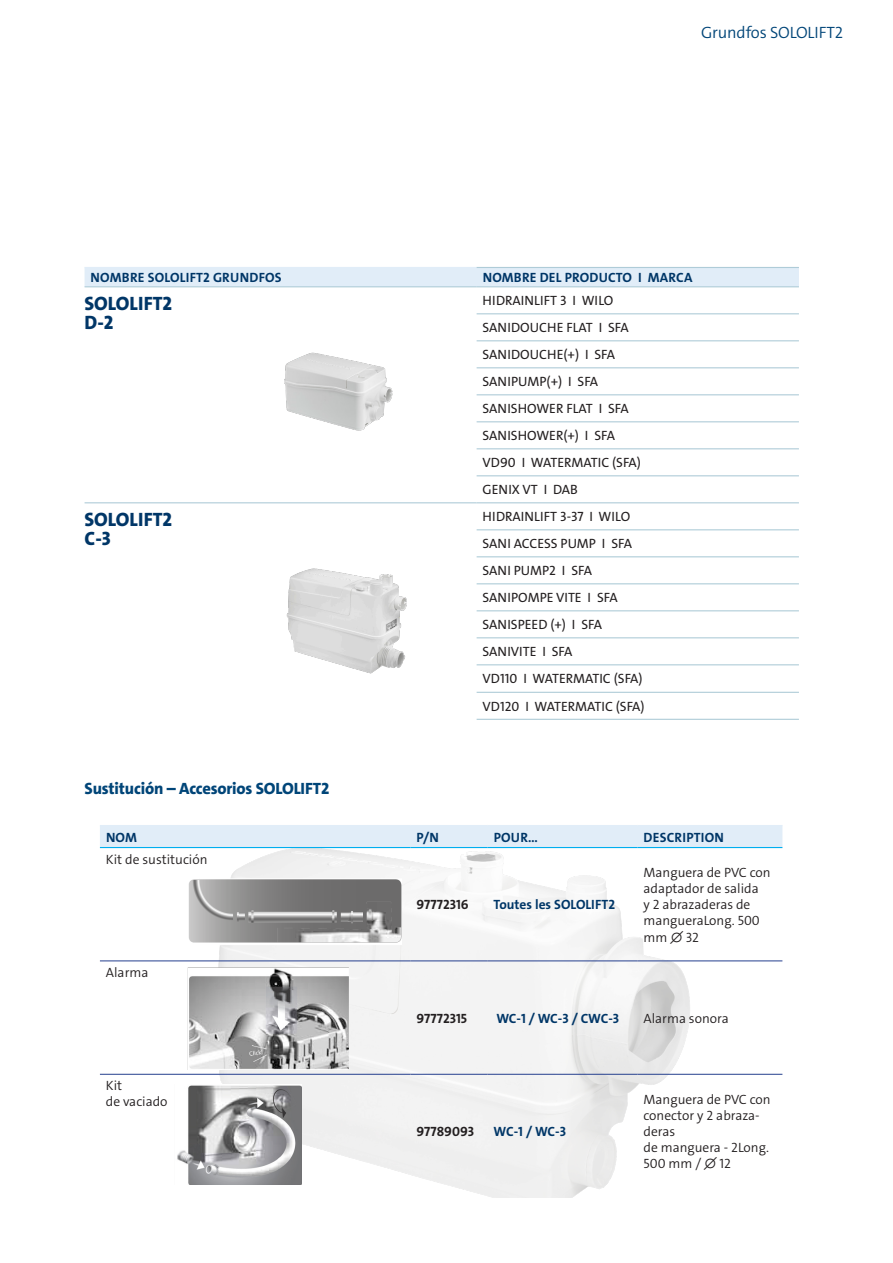
<style>
.page{position:relative;width:893px;height:1263px;background:#fff}
.page>*{position:absolute;margin:0;border:0;box-sizing:border-box;transform-origin:0 0}
.t1{font:19.5px "Grundfos The Sans V2 OT 8 XB";color:#003667}
.Body{font:800 16.5px "Grundfos The Sans";letter-spacing:-.01em;color:#004578}
.t2{font:300 16.5px "Grundfos The Sans";letter-spacing:-.01em;color:#004578}
.t3{font:13.5px "Grundfos The Sans V2 OT 5 R";color:#231f20}
.t4{font:13.5px/16.2px "Grundfos The Sans V2 OT 4 SL";color:#231f20}
.t5{font:13.5px "Grundfos The Sans V2 OT 7 B";letter-spacing:.015em;color:#003667}
.t6{font:13.5px "Grundfos The Sans V2 OT 7 B";color:#231f20}
</style>
<div class="page">
<div style="left:85px;top:268px;width:714px;height:18px;background:#e1edf8"></div>
<hr style="left:85px;top:267px;width:392px;height:1px;background:#e1edf8">
<hr style="left:477px;top:267px;width:322px;height:1px;background:#afccd8">
<hr style="left:477px;top:529px;width:322px;height:1px;background:#afccd8">
<hr style="left:477px;top:556px;width:322px;height:1px;background:#afccd8">
<hr style="left:477px;top:583px;width:322px;height:1px;background:#afccd8">
<hr style="left:477px;top:610px;width:322px;height:1px;background:#afccd8">
<hr style="left:477px;top:637px;width:322px;height:1px;background:#afccd8">
<hr style="left:477px;top:664px;width:322px;height:1px;background:#afccd8">
<hr style="left:477px;top:692px;width:322px;height:1px;background:#afccd8">
<hr style="left:477px;top:719px;width:322px;height:1px;background:#afccd8">
<hr style="left:85px;top:286px;width:392px;height:1px;background:#afccd8">
<hr style="left:85px;top:502px;width:392px;height:1px;background:#afccd8">
<hr style="left:477px;top:286px;width:322px;height:1px;background:#afccd8">
<hr style="left:477px;top:313px;width:322px;height:1px;background:#afccd8">
<hr style="left:477px;top:340px;width:322px;height:1px;background:#afccd8">
<hr style="left:477px;top:367px;width:322px;height:1px;background:#afccd8">
<hr style="left:477px;top:394px;width:322px;height:1px;background:#afccd8">
<hr style="left:477px;top:421px;width:322px;height:1px;background:#afccd8">
<hr style="left:477px;top:448px;width:322px;height:1px;background:#afccd8">
<hr style="left:477px;top:475px;width:322px;height:1px;background:#afccd8">
<hr style="left:477px;top:502px;width:322px;height:1px;background:#afccd8">
<img style="left:284px;top:352px;width:109px;height:79px">
<img style="left:286px;top:568px;width:121px;height:106px">
<img style="left:99px;top:847px;width:626px;height:350px">
<div style="left:100px;top:826px;width:682px;height:21px;background:#e1edf8"></div>
<hr style="left:100px;top:961px;width:311px;height:1px;background:#253f8e">
<hr style="left:411px;top:961px;width:77px;height:1px;background:#253f8e">
<hr style="left:488px;top:961px;width:149px;height:1px;background:#253f8e">
<hr style="left:637px;top:961px;width:145px;height:1px;background:#253f8e">
<hr style="left:100px;top:1074px;width:311px;height:1px;background:#253f8e">
<hr style="left:411px;top:1074px;width:77px;height:1px;background:#253f8e">
<hr style="left:488px;top:1074px;width:149px;height:1px;background:#253f8e">
<hr style="left:637px;top:1074px;width:145px;height:1px;background:#253f8e">
<hr style="left:100px;top:825px;width:311px;height:1px;background:#e1edf8">
<hr style="left:411px;top:825px;width:77px;height:1px;background:#e1edf8">
<hr style="left:488px;top:825px;width:149px;height:1px;background:#e1edf8">
<hr style="left:637px;top:825px;width:145px;height:1px;background:#e1edf8">
<hr style="left:100px;top:847px;width:311px;height:1px;background:#00aeef">
<hr style="left:411px;top:847px;width:77px;height:1px;background:#00aeef">
<hr style="left:488px;top:847px;width:149px;height:1px;background:#00aeef">
<hr style="left:637px;top:847px;width:145px;height:1px;background:#00aeef">
<img style="left:188px;top:873px;width:213px;height:73px">
<img style="left:155px;top:965px;width:194px;height:104px">
<img style="left:147px;top:1085px;width:155px;height:100px">
<p class="t2" style="left:701px;top:22px;width:144px">Grundfos SOLOLIFT2</p>
<p class="t5" style="left:91px;top:269px;width:193px">NOMBRE SOLOLIFT2 GRUNDFOS</p>
<p class="t5" style="left:483px;top:269px;width:211px">NOMBRE DEL PRODUCTO I MARCA</p>
<p class="t3" style="left:483px;top:292px;width:132px">HIDRAINLIFT 3 I WILO</p>
<p class="t3" style="left:483px;top:319px;width:148px">SANIDOUCHE FLAT I SFA</p>
<p class="t3" style="left:483px;top:346px;width:134px">SANIDOUCHE(+) I SFA</p>
<p class="t3" style="left:483px;top:373px;width:117px">SANIPUMP(+) I SFA</p>
<p class="t3" style="left:483px;top:400px;width:148px">SANISHOWER FLAT I SFA</p>
<p class="t3" style="left:483px;top:427px;width:134px">SANISHOWER(+) I SFA</p>
<p class="t3" style="left:483px;top:454px;width:160px">VD90 I WATERMATIC (SFA)</p>
<p class="t3" style="left:483px;top:481px;width:97px">GENIX VT I DAB</p>
<p class="t3" style="left:483px;top:508px;width:149px">HIDRAINLIFT 3-37 I WILO</p>
<p class="t3" style="left:483px;top:535px;width:151px">SANI ACCESS PUMP I SFA</p>
<p class="t3" style="left:483px;top:562px;width:111px">SANI PUMP2 I SFA</p>
<p class="t3" style="left:483px;top:589px;width:137px">SANIPOMPE VITE I SFA</p>
<p class="t3" style="left:483px;top:616px;width:121px">SANISPEED (+) I SFA</p>
<p class="t3" style="left:483px;top:643px;width:91px">SANIVITE I SFA</p>
<p class="t3" style="left:483px;top:670px;width:162px">VD110 I WATERMATIC (SFA)</p>
<p class="t3" style="left:483px;top:697px;width:164px">VD120 I WATERMATIC (SFA)</p>
<p class="t1" style="left:85px;top:291px;width:89px">SOLOLIFT2</p>
<p class="t1" style="left:85px;top:310px;width:31px">D-2</p>
<p class="t1" style="left:85px;top:506px;width:89px">SOLOLIFT2</p>
<p class="t1" style="left:85px;top:526px;width:28px">C-3</p>
<p class="Body" style="left:85px;top:778px;width:246px">Sustitución – Accesorios SOLOLIFT2</p>
<p class="t5" style="left:106px;top:828px;width:33px">NOM</p>
<p class="t5" style="left:417px;top:828px;width:24px">P/N</p>
<p class="t5" style="left:494px;top:828px;width:46px">POUR...</p>
<p class="t5" style="left:644px;top:828px;width:82px">DESCRIPTION</p>
<p class="t4" style="left:106px;top:851px;width:103px">Kit de sustitución</p>
<p class="t6" style="left:417px;top:896px;width:54px">97772316</p>
<p class="t5" style="left:494px;top:896px;width:123px">Toutes les SOLOLIFT2</p>
<p class="t4" style="left:643px;top:864px;width:129px">Manguera de PVC con adaptador de salida<br>y 2 abrazaderas de mangueraLong. 500 mm ∅ 32</p>
<p class="t4" style="left:106px;top:964px;width:44px">Alarma</p>
<p class="t4" style="left:106px;top:1077px;width:18px">Kit</p>
<p class="t4" style="left:106px;top:1094px;width:63px">de vaciado</p>
<p class="t6" style="left:417px;top:1009px;width:52px">97772315</p>
<p class="t5" style="left:496px;top:1009px;width:125px">WC-1 / WC-3 / CWC-3</p>
<p class="t4" style="left:643px;top:1010px;width:87px">Alarma sonora</p>
<p class="t6" style="left:417px;top:1123px;width:59px">97789093</p>
<p class="t5" style="left:494px;top:1123px;width:74px">WC-1 / WC-3</p>
<p class="t4" style="left:643px;top:1091px;width:129px">Manguera de PVC con</p>
<p class="t4" style="left:643px;top:1107px;width:118px">conector y 2 abraza&shy;deras</p>
<p class="t4" style="left:643px;top:1139px;width:127px">de manguera - 2Long.<br>500 mm / ∅ 12</p>
</div>
